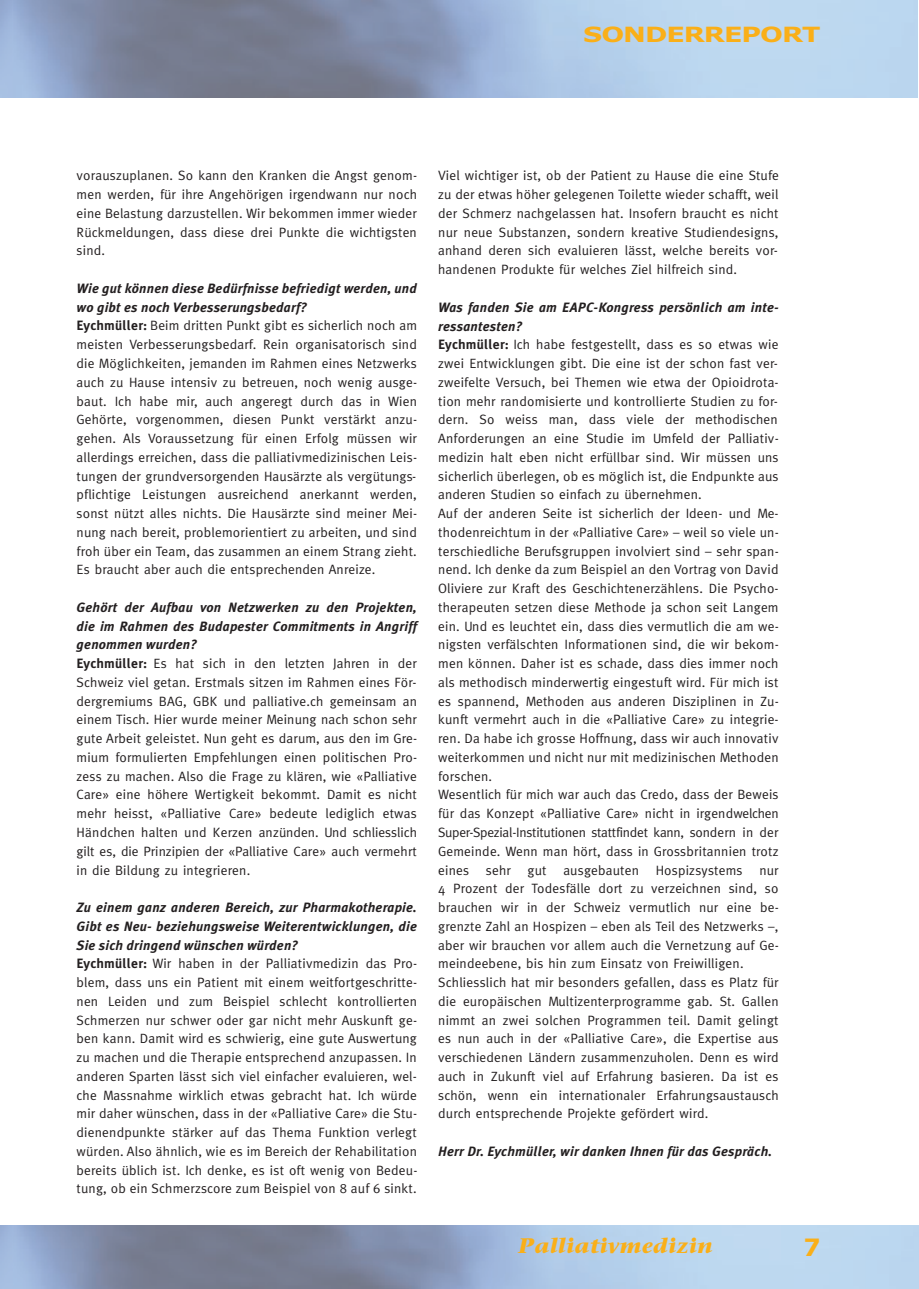
<style>
.page{position:relative;width:919px;height:1289px;background:#fff}
.page>*{position:absolute;margin:0;border:0;box-sizing:border-box;transform-origin:0 0}
.t1{font:700 24px "Verdana";color:#faaf18}
.t2{font:italic 700 21px "Stone Serif";letter-spacing:.02em;color:#faaf18}
.t3{font:700 21px "Verdana";letter-spacing:-.035em;color:#faaf18;scale:1.28 1}
.t4{font:13.5px/18.8px "Meta Plus";letter-spacing:.015em;color:#231f20}
.t5{font:italic 700 13.5px "Meta Plus";letter-spacing:.015em;color:#231f20}
.s1{font-weight:700;font-style:italic}
.s2{font-weight:700}
</style>
<div class="page">
<svg style="left:0;top:0;width:13px;height:98px"></svg>
<div style="left:0;top:1225px;width:13px;height:63px;background:#a3bcdf"></div>
<h2 class="t3" style="left:583px;top:26px;width:187px">SONDERREPORT</h2>
<p class="t4" style="left:77px;top:167px;width:342px;text-align:justify">vorauszuplanen. So kann den Kranken die Angst genom&shy;men werden, für ihre Angehörigen irgendwann nur noch eine Belastung darzustellen. Wir bekommen immer wieder Rückmeldungen, dass diese drei Punkte die wichtigsten sind.</p>
<p class="t4" style="left:77px;top:280px;width:342px"><span class="s1">Wie gut können diese Bedürfnisse befriedigt werden, und wo gibt es noch Verbesserungsbedarf?<br></span><span class="s2">Eychmüller:</span> Beim dritten Punkt gibt es sicherlich noch am meisten Verbesserungsbedarf. Rein organisatorisch sind die Möglichkeiten, jemanden im Rahmen eines Netzwerks auch zu Hause intensiv zu betreuen, noch wenig ausge&shy;baut. Ich habe mir, auch angeregt durch das in Wien Gehörte, vorgenommen, diesen Punkt verstärkt anzu - gehen. Als Voraus setzung für einen Erfolg müssen wir allerdings erreichen, dass die palliativmedizinischen Leis&shy;tungen der grundversorgenden Hausärzte als vergütungs&shy;pflichtige Leistungen ausreichend anerkannt werden, sonst nützt alles nichts. Die Hausärzte sind meiner Mei&shy;nung nach bereit, problemorientiert zu arbeiten, und sind froh über ein Team, das zusammen an einem Strang zieht.<br>Es braucht aber auch die entsprechenden Anreize.</p>
<p class="t4" style="left:77px;top:599px;width:342px"><span class="s1">Gehört der Aufbau von Netzwerken zu den Projekten, die im Rahmen des Budapester Commitments in Angriff genommen wurden?<br></span><span class="s2">Eychmüller:</span> Es hat sich in den letzten Jahren in der Schweiz viel getan. Erstmals sitzen im Rahmen eines För&shy;dergremiums BAG, GBK und palliative.ch gemeinsam an einem Tisch. Hier wurde meiner Meinung nach schon sehr gute Arbeit geleistet. Nun geht es darum, aus den im Gre&shy;mium formulierten Empfehlungen einen politischen Pro&shy;zess zu machen. Also die Frage zu klären, wie «Palliative Care» eine höhere Wertigkeit bekommt. Damit es nicht mehr heisst, «Palliative Care» bedeute lediglich etwas Händchen halten und Kerzen anzünden. Und schliesslich gilt es, die Prinzipien der «Pal liative Care» auch vermehrt in die Bildung zu integrieren.</p>
<p class="t4" style="left:77px;top:899px;width:342px"><span class="s1">Zu einem ganz anderen Bereich, zur Pharmako therapie.<br>Gibt es Neu- beziehungsweise Weiterentwicklungen, die Sie sich dringend wünschen würden?<br></span><span class="s2">Eychmüller:</span> Wir haben in der Palliativmedizin das Pro&shy;blem, dass uns ein Patient mit einem weitfortgeschritte&shy;nen Leiden und zum Beispiel schlecht kontrollierten Schmerzen nur schwer oder gar nicht mehr Auskunft ge&shy;ben kann. Damit wird es schwierig, eine gute Auswertung zu machen und die Therapie entsprechend anzupassen. In anderen Sparten lässt sich viel einfacher evaluieren, wel&shy;che Massnahme wirklich etwas gebracht hat. Ich würde mir daher wünschen, dass in der «Palliative Care» die Stu&shy;dienendpunkte stärker auf das Thema Funktion verlegt würden. Also ähnlich, wie es im Bereich der Rehabilitation bereits üblich ist. Ich denke, es ist oft wenig von Bedeu&shy;tung, ob ein Schmerzscore zum Beispiel von 8 auf 6 sinkt.</p>
<p class="t4" style="left:438px;top:167px;width:342px;text-align:justify">Viel wichtiger ist, ob der Patient zu Hause die eine Stufe zu der etwas höher gelegenen Toilette wieder schafft, weil der Schmerz nachgelassen hat. Insofern braucht es nicht nur neue Substanzen, sondern kreative Studiendesigns, anhand deren sich evaluieren lässt, welche bereits vor&shy;handenen Produkte für welches Ziel hilfreich sind.</p>
<p class="t4" style="left:438px;top:299px;width:342px"><span class="s1">Was fanden Sie am EAPC-Kongress persönlich am inte&shy;ressantesten?<br></span><span class="s2">Eychmüller:</span> Ich habe festgestellt, dass es so etwas wie zwei Entwicklungen gibt. Die eine ist der schon fast ver&shy;zweifelte Versuch, bei Themen wie etwa der Opioidrota&shy;tion mehr randomisierte und kontrollierte Studien zu for&shy;dern. So weiss man, dass viele der methodischen Anforderungen an eine Studie im Umfeld der Palliativ - medizin halt eben nicht erfüllbar sind. Wir müssen uns sicherlich überlegen, ob es möglich ist, die Endpunkte aus anderen Studien so einfach zu übernehmen.<br>Auf der anderen Seite ist sicherlich der Ideen- und Me&shy;thodenreichtum in der «Palliative Care» – weil so viele un&shy;terschiedliche Berufsgruppen involviert sind – sehr span&shy;nend. Ich denke da zum Beispiel an den Vortrag von David Oliviere zur Kraft des Geschichtenerzählens. Die Psycho&shy;therapeuten setzen diese Methode ja schon seit Langem ein. Und es leuchtet ein, dass dies vermutlich die am we&shy;nigsten verfälschten Informationen sind, die wir bekom&shy;men können. Daher ist es schade, dass dies immer noch als methodisch minderwertig eingestuft wird. Für mich ist es spannend, Methoden aus anderen Disziplinen in Zu&shy;kunft vermehrt auch in die «Palliative Care» zu integrie&shy;ren. Da habe ich grosse Hoffnung, dass wir auch inno vativ weiterkommen und nicht nur mit medizinischen Methoden forschen.<br>Wesentlich für mich war auch das Credo, dass der Beweis für das Konzept «Palliative Care» nicht in irgendwelchen Super-Spezial-Institutionen stattfindet kann, sondern in der Gemeinde. Wenn man hört, dass in Grossbritannien trotz eines sehr gut ausgebauten Hospizsystems nur 4 Prozent der Todesfälle dort zu verzeichnen sind, so brauchen wir in der Schweiz vermutlich nur eine be&shy;grenzte Zahl an Hospizen – eben als Teil des Netzwerks –, aber wir brauchen vor allem auch die Vernetzung auf Ge&shy;meindeebene, bis hin zum Einsatz von Freiwilligen.<br>Schliesslich hat mir besonders gefallen, dass es Platz für die europäischen Multizenterprogramme gab. St. Gallen nimmt an zwei solchen Programmen teil. Damit gelingt es nun auch in der «Palliative Care», die Expertise aus verschiedenen Ländern zusammenzuholen. Denn es wird auch in Zukunft viel auf Erfahrung basieren. Da ist es schön, wenn ein internationaler Erfahrungsaustausch durch entsprechende Projekte gefördert wird.</p>
<p class="t5" style="left:438px;top:1145px;width:335px">Herr Dr. Eychmüller, wir danken Ihnen für das Gespräch.</p>
<h2 class="t2" style="left:518px;top:1237px;width:195px">Palliativmedizin</h2>
<h1 class="t1" style="left:803px;top:1237px;width:19px">7</h1>
</div>
